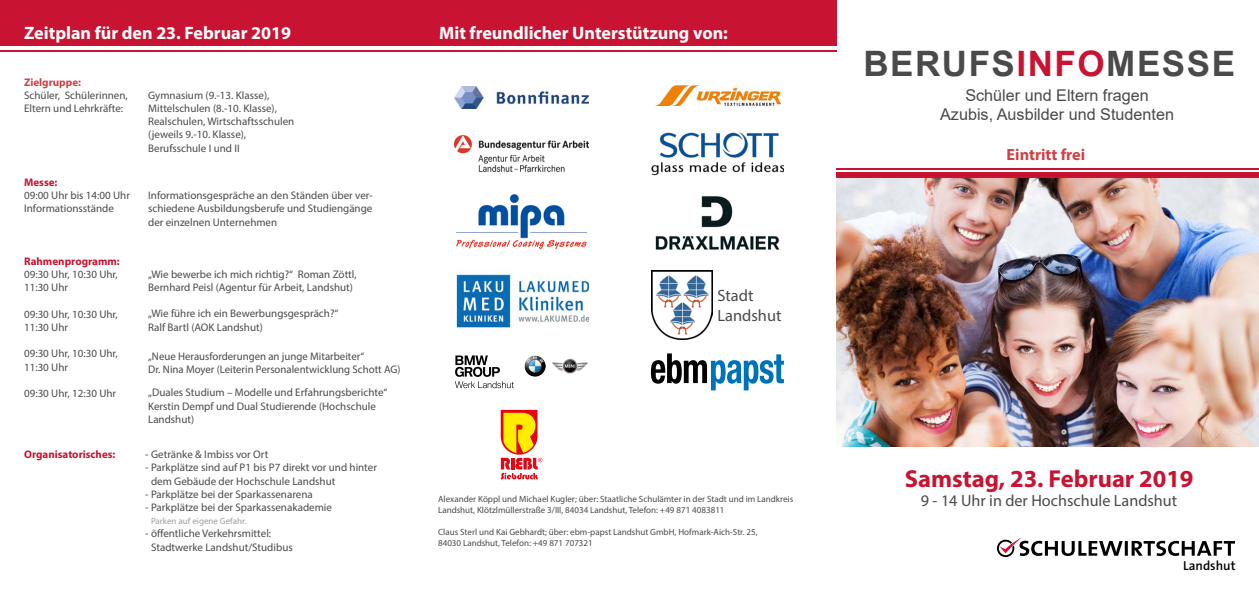
<style>
.page{position:relative;width:1259px;height:596px;background:#fff}
.page>*{position:absolute;margin:0;border:0;box-sizing:border-box;transform-origin:0 0}
.t1{font:700 35px "Arial";letter-spacing:.045em;color:#4a4a49}
.t2{font:700 24.6px "Myriad Pro";color:#c81432}
.t3{font:700 18px "Myriad Pro";color:#fff}
.t4{font:16.4px/19.7px "Myriad Pro";color:#4a4a49}
.t5{font:16.2px/19.4px "Arial";color:#4a4a49;text-align:center}
.t6{font:16.2px "Myriad Pro";color:#4a4a49}
.t7{font:700 16.2px "Myriad Pro";color:#d04147}
.t8{font:600 13px "The Sans";color:#000}
.t9{font:11px/13.2px "Myriad Pro";color:#4a4a49}
.t10{font:700 11px "Myriad Pro";color:#c81432}
.t11{font:700 11px "Myriad Pro";color:#d04147}
.t12{font:9px/10.8px "Myriad Pro";color:#4a4a49}
.t13{font:9px "Myriad Pro";color:#9d9d9c}
.s1{color:#c81432}
</style>
<div class="page">
<div style="left:0;top:0;width:836px;height:45px;background:#c81432"></div>
<div style="left:836px;top:172px;width:423px;height:7px;background:#c81432"></div>
<hr style="left:836px;top:168px;width:423px;height:1px;background:#c81432">
<img style="left:836px;top:178px;width:423px;height:268px">
<hr style="left:0;top:50px;width:836px;height:1px;background:#c81432">
<svg style="left:997px;top:537px;width:237px;height:19px"></svg>
<img style="left:655px;top:196px;width:125px;height:53px">
<img style="left:456px;top:194px;width:131px;height:56px">
<img style="left:455px;top:86px;width:133px;height:23px">
<img style="left:654px;top:86px;width:126px;height:20px">
<img style="left:455px;top:136px;width:133px;height:36px">
<img style="left:651px;top:132px;width:133px;height:44px">
<svg style="left:501px;top:409px;width:41px;height:70px"></svg>
<svg style="left:651px;top:353px;width:133px;height:37px"></svg>
<img style="left:524px;top:355px;width:22px;height:21px">
<img style="left:552px;top:358px;width:36px;height:15px">
<svg style="left:455px;top:355px;width:59px;height:33px"></svg>
<img style="left:456px;top:274px;width:132px;height:54px">
<img style="left:651px;top:270px;width:61px;height:69px">
<h3 class="t3" style="left:24px;top:21px;width:268px">Zeitplan für den 23. Februar 2019</h3>
<p class="t11" style="left:24px;top:75px;width:59px">Zielgruppe:</p>
<p class="t9" style="left:24px;top:88px;width:105px">Schüler, Schülerinnen,<br>Eltern und Lehrkräfte:</p>
<p class="t9" style="left:148px;top:88px;width:148px">Gymnasium (9.-13. Klasse),<br>Mittelschulen (8.-10. Klasse),<br>Realschulen, Wirtschaftsschulen (jeweils 9.-10. Klasse),<br>Berufsschule I und II</p>
<p class="t10" style="left:24px;top:175px;width:35px">Messe:</p>
<p class="t9" style="left:24px;top:189px;width:107px">09:00 Uhr bis 14:00 Uhr<br>Informationsstände</p>
<p class="t9" style="left:148px;top:188px;width:226px;text-align:justify">Informationsgespräche an den Ständen über ver&shy;schiedene Ausbildungsberufe und Studiengänge der einzelnen Unternehmen</p>
<p class="t10" style="left:24px;top:254px;width:97px">Rahmenprogramm:</p>
<p class="t9" style="left:24px;top:267px;width:95px">09:30 Uhr, 10:30 Uhr,<br>11:30 Uhr</p>
<p class="t9" style="left:24px;top:307px;width:95px">09:30 Uhr, 10:30 Uhr,<br>11:30 Uhr</p>
<p class="t9" style="left:24px;top:347px;width:95px">09:30 Uhr, 10:30 Uhr,<br>11:30 Uhr</p>
<p class="t9" style="left:24px;top:386px;width:94px">09:30 Uhr, 12:30 Uhr</p>
<p class="t9" style="left:148px;top:267px;width:210px">„Wie bewerbe ich mich richtig?“ Roman Zöttl,<br>Bernhard Peisl (Agentur für Arbeit, Landshut)</p>
<p class="t9" style="left:148px;top:307px;width:192px">„Wie führe ich ein Bewerbungsgespräch?“<br>Ralf Bartl (AOK Landshut)</p>
<p class="t9" style="left:148px;top:349px;width:254px">„Neue Herausforderungen an junge Mitarbeiter“<br>Dr. Nina Moyer (Leiterin Personalentwicklung Schott AG)</p>
<p class="t9" style="left:148px;top:386px;width:241px">„Duales Studium – Modelle und Erfahrungsberichte“<br>Kerstin Dempf und Dual Studierende (Hochschule<br>Landshut)</p>
<p class="t10" style="left:24px;top:447px;width:93px">Organisatorisches:</p>
<p class="t9" style="left:145px;top:447px;width:124px">- Getränke &amp; Imbiss vor Ort</p>
<p class="t9" style="left:151px;top:460px;width:227px;text-indent:-6px">- Parkplätze sind auf P1 bis P7 direkt vor und hinter dem Gebäude der Hochschule Landshut</p>
<p class="t9" style="left:145px;top:487px;width:169px">- Parkplätze bei der Sparkassenarena</p>
<p class="t9" style="left:145px;top:500px;width:188px">- Parkplätze bei der Sparkassenakademie</p>
<p class="t13" style="left:151px;top:515px;width:97px">Parken auf eigene Gefahr.</p>
<p class="t9" style="left:151px;top:526px;width:143px;text-indent:-6px">- öffentliche Verkehrsmittel:<br>Stadtwerke Landshut/Studibus</p>
<h3 class="t3" style="left:439px;top:21px;width:290px">Mit freundlicher Unterstützung von:</h3>
<h3 class="t4" style="left:717px;top:285px;width:66px">Stadt<br>Landshut</h3>
<p class="t12" style="left:438px;top:493px;width:357px">Alexander Köppl und Michael Kugler; über: Staatliche Schulämter in der Stadt und im Landkreis<br>Landshut, Klötzlmüllerstraße 3/III, 84034 Landshut, Telefon: +49 871 4083811</p>
<p class="t12" style="left:438px;top:526px;width:321px">Claus Sterl und Kai Gebhardt; über: ebm-papst Landshut GmbH, Hofmark-Aich-Str. 25,<br>84030 Landshut, Telefon: +49 871 707321</p>
<h1 class="t1" style="left:863px;top:39px;width:373px">BERUFS<span class="s1">INFO</span>MESSE</h1>
<h3 class="t5" style="left:940px;top:85px;width:235px">Schüler und Eltern fragen<br>Azubis, Ausbilder und Studenten</h3>
<h3 class="t7" style="left:1006px;top:144px;width:80px">Eintritt frei</h3>
<h2 class="t2" style="left:904px;top:462px;width:290px">Samstag, 23. Februar 2019</h2>
<h3 class="t6" style="left:921px;top:490px;width:258px">9 - 14 Uhr in der Hochschule Landshut</h3>
<p class="t8" style="left:1183px;top:557px;width:54px">Landshut</p>
</div>
